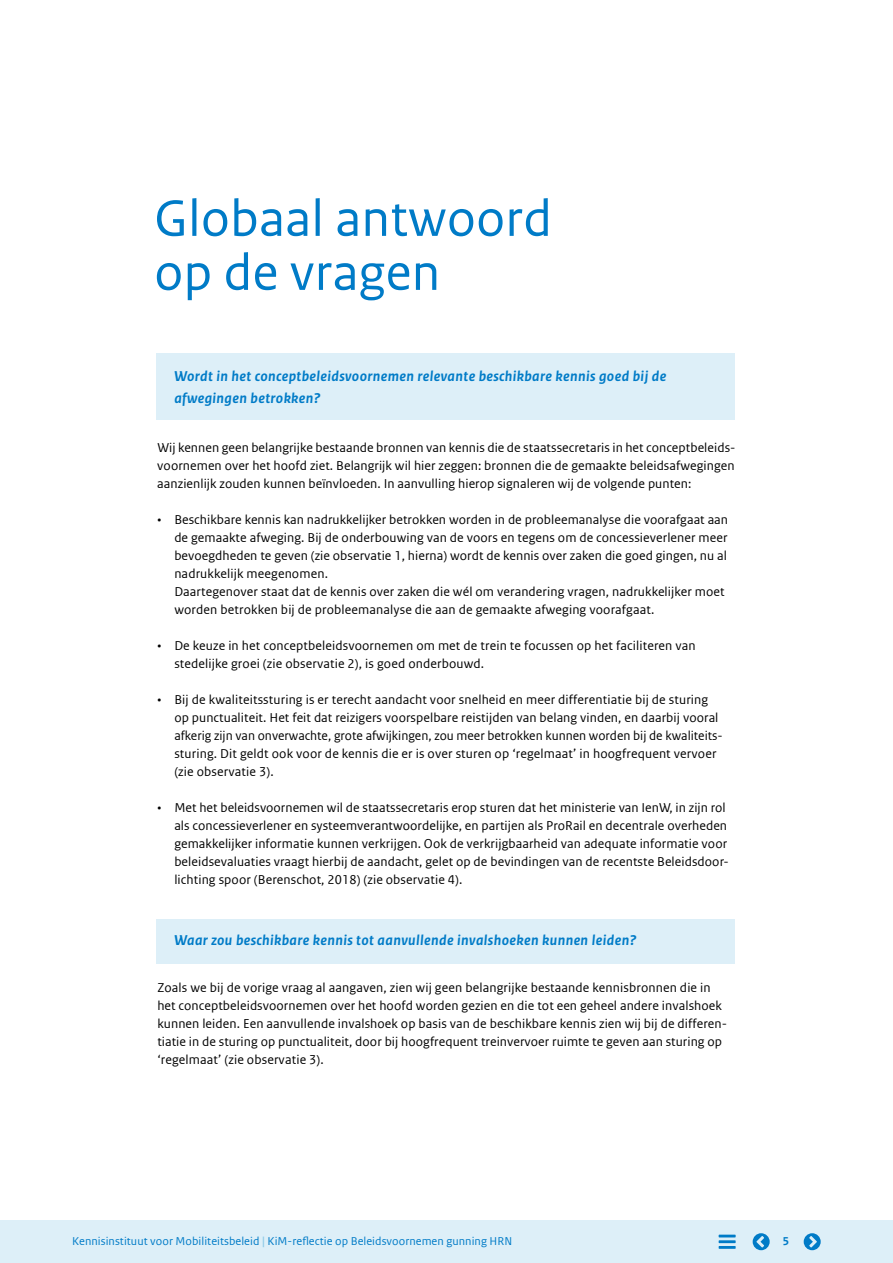
<style>
.page{position:relative;width:893px;height:1263px;background:#fff}
.page>*{position:absolute;margin:0;border:0;box-sizing:border-box;transform-origin:0 0}
._5i_01__Hfdstuk-cijf{font:54px/54px "Rijksoverheid Sans Web Text";color:#007bc7}
._5i_10_Kader_Broodte{font:italic 700 15px/22.5px "Rijksoverheid Sans Text";letter-spacing:.025em;color:#007bc7}
._5i_05_Bodytekst_9_1{font:13.5px/18px "Rijksoverheid Sans Web Text";letter-spacing:.005em;color:#000}
.t1{font:12px "Rijksoverheid Sans Web Text Regular 2";letter-spacing:.005em;color:#007bc7}
.t2{font:700 12px "Rijksoverheid Sans Web Text";color:#007bc7}
.s1{font-family:"Rijksoverheid Sans Web Text"}
.s2{font-family:"Rijksoverheid Sans Web Text";font-weight:700;font-size:12.75px;color:#8fcae7}
</style>
<div class="page">
<div style="left:156px;top:354px;width:579px;height:66px;background:#ddeff8"></div>
<div style="left:156px;top:920px;width:579px;height:44px;background:#ddeff8"></div>
<div style="left:0;top:1220px;width:893px;height:43px;background:#ddeff8"></div>
<hr style="left:719px;top:1246px;width:17px;height:3px;background:#007bc7">
<hr style="left:719px;top:1240px;width:17px;height:3px;background:#007bc7">
<hr style="left:719px;top:1234px;width:17px;height:3px;background:#007bc7">
<svg style="left:753px;top:1233px;width:17px;height:17px"></svg>
<svg style="left:804px;top:1233px;width:17px;height:17px"></svg>
<p class="_5i_01__Hfdstuk-cijf" style="left:154px;top:191px;width:399px">Globaal antwoord op de vragen</p>
<p class="_5i_10_Kader_Broodte" style="left:174px;top:365px;width:493px">Wordt in het conceptbeleidsvoornemen relevante beschikbare kennis goed bij de afwegingen betrokken?</p>
<p class="_5i_05_Bodytekst_9_1" style="left:157px;top:438px;width:579px;text-align:justify">Wij kennen geen belangrijke bestaande bronnen van kennis die de staatssecretaris in het conceptbeleids&shy;voornemen over het hoofd ziet. Belangrijk wil hier zeggen: bronnen die de gemaakte beleidsafwegingen aanzienlijk zouden kunnen beïnvloeden. In aanvulling hierop signaleren wij de volgende punten:</p>
<p class="_5i_05_Bodytekst_9_1" style="left:174px;top:510px;width:555px;text-indent:-17px">• Beschikbare kennis kan nadrukkelijker betrokken worden in de probleemanalyse die voorafgaat aan de gemaakte afweging. Bij de onderbouwing van de voors en tegens om de concessieverlener meer bevoegdheden te geven (zie observatie 1, hierna) wordt de kennis over zaken die goed gingen, nu al nadrukkelijk meegenomen.<br>Daartegenover staat dat de kennis over zaken die wél om verandering vragen, nadrukkelijker moet worden betrokken bij de probleemanalyse die aan de gemaakte afweging voorafgaat.</p>
<p class="_5i_05_Bodytekst_9_1" style="left:174px;top:636px;width:523px;text-indent:-17px">• De keuze in het conceptbeleidsvoornemen om met de trein te focussen op het faciliteren van stedelijke groei (zie observatie 2), is goed onderbouwd.</p>
<p class="_5i_05_Bodytekst_9_1" style="left:174px;top:690px;width:548px;text-indent:-17px">• Bij de kwaliteitssturing is er terecht aandacht voor snelheid en meer differentiatie bij de sturing op punctualiteit. Het feit dat reizigers voorspelbare reistijden van belang vinden, en daarbij vooral afkerig zijn van onverwachte, grote afwijkingen, zou meer betrokken kunnen worden bij de kwaliteits&shy;sturing. Dit geldt ook voor de kennis die er is over sturen op ‘regelmaat’ in hoogfrequent vervoer (zie observatie 3).</p>
<p class="_5i_05_Bodytekst_9_1" style="left:174px;top:798px;width:554px;text-align:justify;text-indent:-17px">• Met het beleidsvoornemen wil de staatssecretaris erop sturen dat het ministerie van IenW, in zijn rol als concessieverlener en systeemverantwoordelijke, en partijen als ProRail en decentrale overheden gemakkelijker informatie kunnen verkrijgen. Ook de verkrijgbaarheid van adequate informatie voor beleidsevaluaties vraagt hierbij de aandacht, gelet op de bevindingen van de recentste Beleidsdoor&shy;lichting spoor (Berenschot, 2018) (zie observatie 4).</p>
<p class="_5i_10_Kader_Broodte" style="left:174px;top:930px;width:464px">Waar zou beschikbare kennis tot aanvullende invalshoeken kunnen leiden?</p>
<p class="_5i_05_Bodytekst_9_1" style="left:157px;top:978px;width:569px">Zoals we bij de vorige vraag al aangaven, zien wij geen belangrijke bestaande kennisbronnen die in het conceptbeleidsvoornemen over het hoofd worden gezien en die tot een geheel andere invalshoek kunnen leiden. Een aanvullende invalshoek op basis van de beschikbare kennis zien wij bij de differen&shy;tiatie in de sturing op punctualiteit, door bij hoogfrequent treinvervoer ruimte te geven aan sturing op ‘regelmaat’ (zie observatie 3).</p>
<p class="t1" style="left:72px;top:1234px;width:441px"><span class="s1">Kennisinstituut voor Mobiliteitsbeleid</span> <span class="s2">|</span> KiM-reflectie op Beleidsvoornemen gunning HRN</p>
<p class="t2" style="left:783px;top:1234px;width:8px">5</p>
</div>
